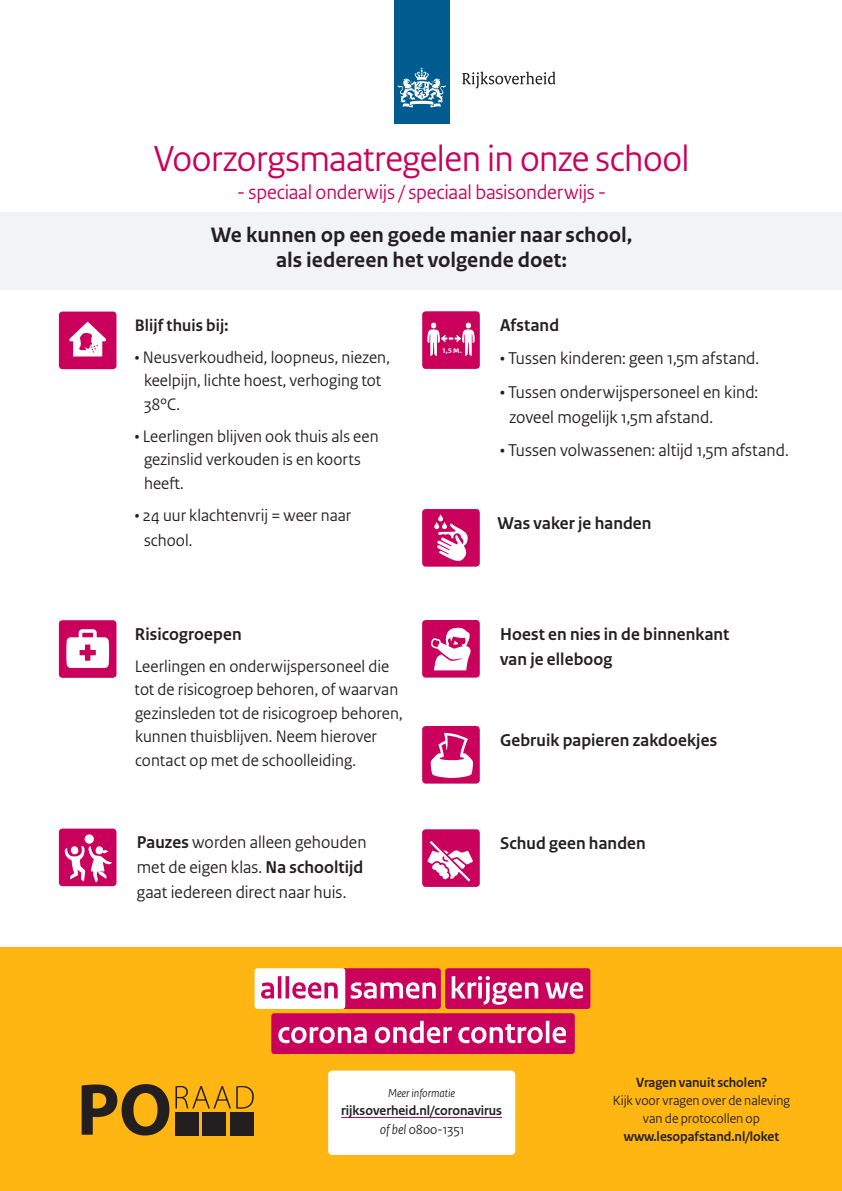
<style>
.page{position:relative;width:842px;height:1191px;background:#fff}
.page>*{position:absolute;margin:0;border:0;box-sizing:border-box;transform-origin:0 0}
.NCTV_1__HOOFDSTUKKOP{font:38px "Rijksoverheid Sans Heading";letter-spacing:-.015em;color:#ca005d}
.NCTV_INLEIDING_-_A4{font:700 22px "Rijksoverheid Sans Text";color:#231f20}
.NCTV_1__HOOFDSTUKKOP-2{font:21px "Rijksoverheid Sans Heading";letter-spacing:-.005em;color:#ca005d}
.NCTV_4__TUSSENKOP_2{font:18px/25px "Rijksoverheid Sans Heading";letter-spacing:.005em;color:#231f20}
.NCTV_4__TUSSENKOP_2-2{font:700 18px/25px "Rijksoverheid Sans Heading";letter-spacing:.01em;color:#231f20}
.NCTV_4__TUSSENKOP_2-3{font:17.5px/23.5px "Rijksoverheid Sans Heading";letter-spacing:.005em;color:#231f20}
.NCTV_4__TUSSENKOP_2-4{font:700 17.5px "Rijksoverheid Sans Heading";letter-spacing:.005em;color:#231f20}
.t1{font:700 14px/18px "Rijksoverheid Sans Heading";color:#231f20;text-align:center}
.t2{font:14px/18px "Rijksoverheid Sans Heading";color:#231f20;text-align:center}
.t3{font:italic 12px "Rijksoverheid Sans Heading";color:#231f20}
.NCTV_BROOD_1_1{font:700 9px "Rijksoverheid Sans Heading";color:#fff}
.s1{font-weight:700}
.s2{font-weight:400;font-style:italic}
.s3{font-weight:400}
</style>
<div class="page">
<div style="left:0;top:947px;width:842px;height:244px;background:#ffb612"></div>
<div style="left:0;top:212px;width:842px;height:77px;background:#f2f3f4"></div>
<div style="left:445px;top:968px;width:145px;height:41px;background:#ca005d;border-radius:3px"></div>
<div style="left:255px;top:968px;width:90px;height:41px;background:#fff;border-radius:3px"></div>
<div style="left:271px;top:1013px;width:304px;height:41px;background:#ca005d;border-radius:3px"></div>
<svg style="left:261px;top:982px;width:13px;height:16px"></svg>
<hr style="left:278px;top:976px;width:3px;height:22px;background:#ca005d">
<svg style="left:285px;top:976px;width:4px;height:22px"></svg>
<svg style="left:292px;top:968px;width:149px;height:41px"></svg>
<svg style="left:452px;top:976px;width:86px;height:28px"></svg>
<svg style="left:545px;top:982px;width:38px;height:16px"></svg>
<svg style="left:278px;top:1027px;width:89px;height:16px"></svg>
<svg style="left:375px;top:1020px;width:77px;height:23px"></svg>
<svg style="left:458px;top:1024px;width:85px;height:19px"></svg>
<hr style="left:546px;top:1020px;width:3px;height:23px;background:#fff">
<svg style="left:553px;top:1027px;width:13px;height:16px"></svg>
<div style="left:328px;top:1070px;width:187px;height:85px;background:#fff;border-radius:4px"></div>
<hr style="left:341px;top:1117px;width:161px;height:1px;background:#ca005d">
<div style="left:59px;top:311px;width:57px;height:58px;background:#ca005d;border-radius:4px"></div>
<svg style="left:69px;top:322px;width:37px;height:34px"></svg>
<div style="left:422px;top:509px;width:58px;height:57px;background:#ca005d;border-radius:4px"></div>
<div style="left:59px;top:620px;width:57px;height:58px;background:#ca005d;border-radius:4px"></div>
<div style="left:422px;top:726px;width:58px;height:57px;background:#ca005d;border-radius:4px"></div>
<div style="left:422px;top:311px;width:58px;height:58px;background:#ca005d;border-radius:4px"></div>
<svg style="left:427px;top:323px;width:48px;height:33px"></svg>
<div style="left:422px;top:620px;width:58px;height:57px;background:#ca005d;border-radius:4px"></div>
<div style="left:394px;top:0;width:55px;height:123px;background:#005b8f"></div>
<svg style="left:398px;top:68px;width:48px;height:40px"></svg>
<svg style="left:462px;top:72px;width:93px;height:16px"></svg>
<div style="left:422px;top:829px;width:58px;height:58px;background:#ca005d;border-radius:4px"></div>
<svg style="left:431px;top:627px;width:40px;height:43px"></svg>
<svg style="left:434px;top:514px;width:34px;height:47px"></svg>
<svg style="left:66px;top:629px;width:43px;height:39px"></svg>
<svg style="left:427px;top:841px;width:46px;height:40px"></svg>
<svg style="left:430px;top:733px;width:43px;height:45px"></svg>
<svg style="left:82px;top:1084px;width:172px;height:51px"></svg>
<div style="left:203px;top:1112px;width:23px;height:23px;background:#231f20"></div>
<div style="left:231px;top:1112px;width:23px;height:23px;background:#231f20"></div>
<div style="left:59px;top:828px;width:57px;height:58px;background:#ca005d;border-radius:4px"></div>
<div style="left:85px;top:834px;width:9px;height:9px;background:#fff;border-radius:50%"></div>
<svg style="left:65px;top:846px;width:47px;height:36px"></svg>
<p class="NCTV_1__HOOFDSTUKKOP" style="left:154px;top:137px;width:537px">Voorzorgsmaatregelen in onze school</p>
<p class="NCTV_1__HOOFDSTUKKOP-2" style="left:237px;top:180px;width:371px">- speciaal onderwijs / speciaal basisonderwijs -</p>
<p class="NCTV_INLEIDING_-_A4" style="left:211px;top:222px;width:423px">We kunnen op een goede manier naar school,</p>
<p class="NCTV_INLEIDING_-_A4" style="left:276px;top:248px;width:293px">als iedereen het volgende doet:</p>
<p class="NCTV_4__TUSSENKOP_2-4" style="left:135px;top:315px;width:95px">Blijf thuis bij:</p>
<p class="NCTV_4__TUSSENKOP_2-3" style="left:144px;top:345px;width:247px;text-indent:-9px">• Neusverkoudheid, loopneus, niezen, keelpijn, lichte hoest, verhoging tot<br>38ºC.</p>
<p class="NCTV_4__TUSSENKOP_2-3" style="left:144px;top:424px;width:236px;text-indent:-9px">• Leerlingen blijven ook thuis als een gezinslid verkouden is en koorts heeft.</p>
<p class="NCTV_4__TUSSENKOP_2-3" style="left:144px;top:503px;width:209px;line-height:25px;text-indent:-9px">• 24 uur klachtenvrij = weer naar school.</p>
<p class="NCTV_4__TUSSENKOP_2-2" style="left:135px;top:622px;width:108px">Risicogroepen</p>
<p class="NCTV_4__TUSSENKOP_2-3" style="left:135px;top:654px;width:270px">Leerlingen en onderwijspersoneel die tot de risicogroep behoren, of waarvan gezinsleden tot de risicogroep behoren, kunnen thuisblijven. Neem hierover contact op met de schoolleiding.</p>
<p class="NCTV_BROOD_1_1" style="left:442px;top:345px;width:21px">1,5 m.</p>
<p class="NCTV_4__TUSSENKOP_2-2" style="left:500px;top:313px;width:61px">Afstand</p>
<p class="NCTV_4__TUSSENKOP_2" style="left:500px;top:346px;width:261px">• Tussen kinderen: geen 1,5m afstand.</p>
<p class="NCTV_4__TUSSENKOP_2" style="left:509px;top:380px;width:250px;text-indent:-9px">• Tussen onderwijspersoneel en kind: zoveel mogelijk 1,5m afstand.</p>
<p class="NCTV_4__TUSSENKOP_2" style="left:500px;top:438px;width:290px">• Tussen volwassenen: altijd 1,5m afstand.</p>
<p class="NCTV_4__TUSSENKOP_2-2" style="left:498px;top:510px;width:155px">Was vaker je handen</p>
<p class="NCTV_4__TUSSENKOP_2-2" style="left:500px;top:621px;width:231px">Hoest en nies in de binnenkant van je elleboog</p>
<p class="NCTV_4__TUSSENKOP_2-2" style="left:500px;top:727px;width:219px">Gebruik papieren zakdoekjes</p>
<p class="NCTV_4__TUSSENKOP_2" style="left:137px;top:830px;width:231px"><span class="s1">Pauzes</span> worden alleen gehouden</p>
<p class="NCTV_4__TUSSENKOP_2-2" style="left:500px;top:831px;width:147px">Schud geen handen</p>
<p class="NCTV_4__TUSSENKOP_2" style="left:137px;top:855px;width:228px">met de eigen klas. <span class="s1">Na schooltijd </span>gaat iedereen direct naar huis.</p>
<p class="t3" style="left:388px;top:1086px;width:69px">Meer informatie</p>
<p class="t1" style="left:341px;top:1102px;width:162px">rijksoverheid.nl/coronavirus <span class="s2">of bel</span> <span class="s3">0800-1351</span></p>
<p class="t1" style="left:636px;top:1074px;width:133px">Vragen vanuit scholen?</p>
<p class="t2" style="left:613px;top:1091px;width:179px">Kijk voor vragen over de naleving van de protocollen op</p>
<p class="t1" style="left:624px;top:1128px;width:157px">www.lesopafstand.nl/loket</p>
</div>
